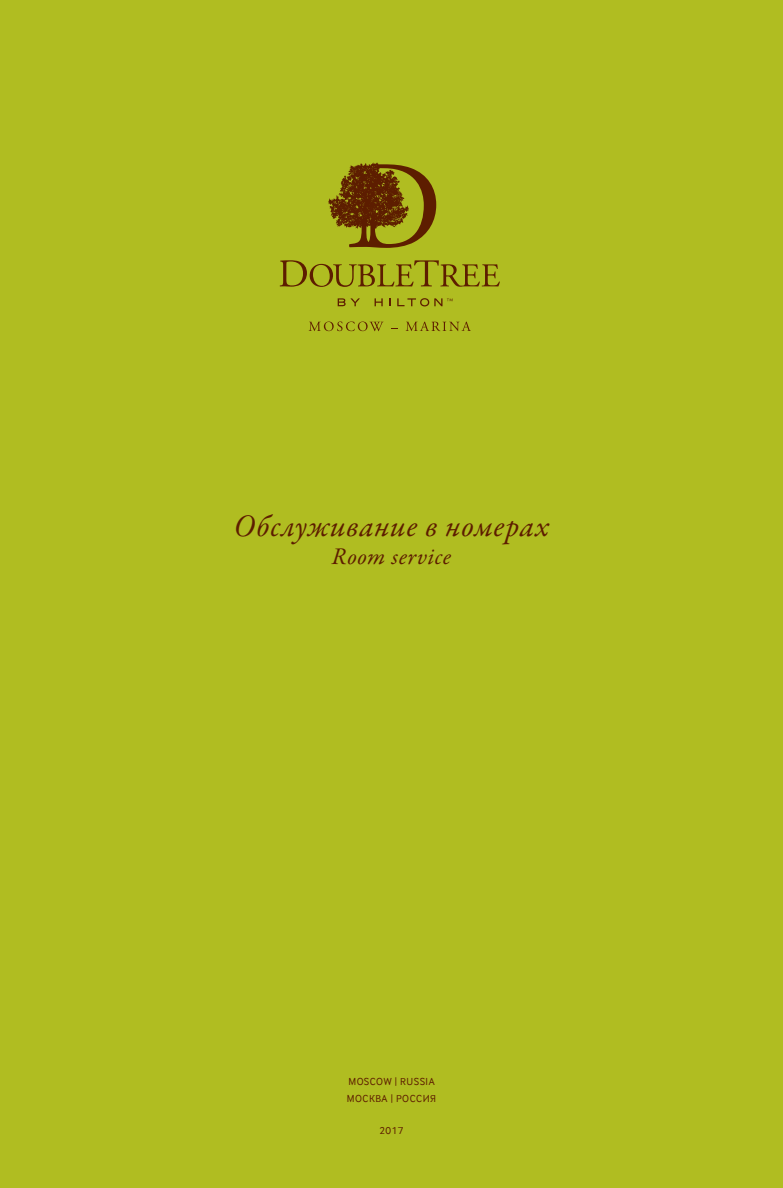
<style>
.page{position:relative;width:783px;height:1188px;background:#b0bd21}
.page>*{position:absolute;margin:0;border:0;box-sizing:border-box;transform-origin:0 0}
.t1{font:italic 31.5px "Garamond Premr Pro";letter-spacing:.025em;color:#5d1d00}
.t2{font:italic 24px "Garamond Premr Pro";letter-spacing:.025em;color:#5d1d00}
.t3{font:10.5px/18px "Interface Corp";letter-spacing:.05em;color:#5d1d00}
</style>
<div class="page">
<svg style="left:328px;top:162px;width:108px;height:86px"></svg>
<svg style="left:280px;top:260px;width:220px;height:27px"></svg>
<svg style="left:338px;top:298px;width:22px;height:8px"></svg>
<svg style="left:375px;top:298px;width:8px;height:8px"></svg>
<svg style="left:389px;top:298px;width:2px;height:8px"></svg>
<svg style="left:397px;top:298px;width:56px;height:8px"></svg>
<svg style="left:309px;top:322px;width:74px;height:9px"></svg>
<svg style="left:406px;top:322px;width:65px;height:9px"></svg>
<h1 class="t1" style="left:234px;top:506px;width:317px">Обслуживание в номерах</h1>
<h2 class="t2" style="left:332px;top:542px;width:121px">Room service</h2>
<p class="t3" style="left:347px;top:1072px;width:91px">MOSCOW | RUSS IA<br>МОСКВА | РОССИЯ</p>
<p class="t3" style="left:379px;top:1121px;width:26px">2017</p>
</div>
